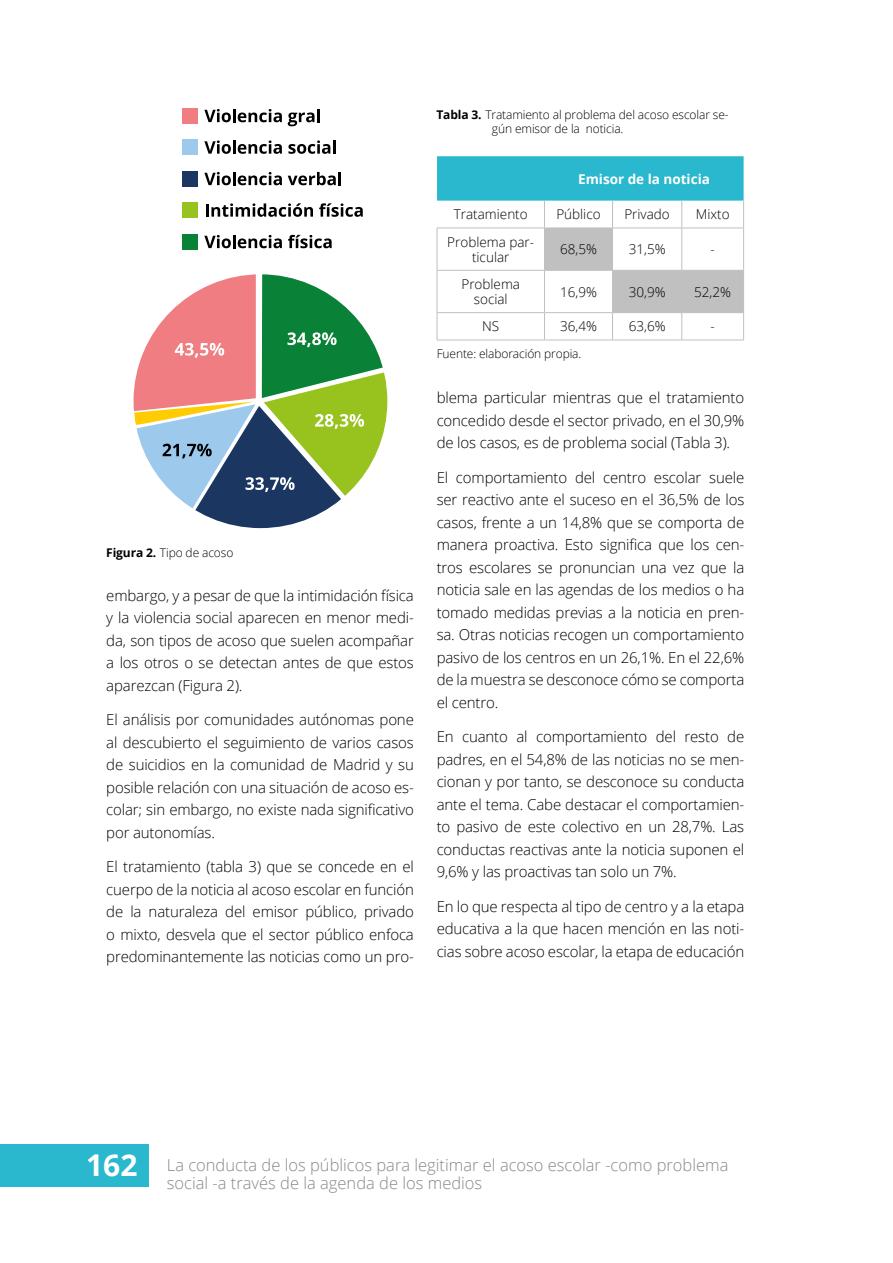
<style>
.page{position:relative;width:893px;height:1263px;background:#fff}
.page>*{position:absolute;margin:0;border:0;box-sizing:border-box;transform-origin:0 0}
.t1{font:300 16.5px/17.9px "Open Sans";color:#878787}
.t2{font:300 15px/22.5px "Open Sans";letter-spacing:-.01em;color:#000;text-align:justify}
.t3{font:300 13.5px/15px "Open Sans";color:#000;text-align:center}
.t4{font:700 13.5px "Open Sans";color:#fff}
.t5{font:300 12px/14.4px "Open Sans";letter-spacing:-.01em;color:#000}
.s1{font-weight:700}
.s2{font-weight:700;font-size:30px;color:#fff}
</style>
<div class="page">
<div style="left:0;top:1144px;width:149px;height:43px;background:#29b8ce"></div>
<svg style="left:437px;top:156px;width:307px;height:184px"></svg>
<hr style="left:437px;top:340px;width:107px;height:1px;background:#c0c0c0">
<hr style="left:544px;top:340px;width:68px;height:1px;background:#c0c0c0">
<hr style="left:612px;top:340px;width:70px;height:1px;background:#c0c0c0">
<hr style="left:682px;top:340px;width:62px;height:1px;background:#c0c0c0">
<svg style="left:204px;top:109px;width:78px;height:13px"></svg>
<svg style="left:288px;top:109px;width:32px;height:17px"></svg>
<div style="left:182px;top:108px;width:16px;height:16px;background:#ef7d81"></div>
<svg style="left:204px;top:140px;width:27px;height:14px"></svg>
<hr style="left:233px;top:140px;width:3px;height:14px;background:#000">
<svg style="left:238px;top:140px;width:44px;height:14px"></svg>
<svg style="left:288px;top:140px;width:42px;height:14px"></svg>
<hr style="left:333px;top:140px;width:3px;height:14px;background:#000">
<div style="left:182px;top:140px;width:16px;height:15px;background:#9dc9ed"></div>
<svg style="left:204px;top:172px;width:78px;height:13px"></svg>
<svg style="left:288px;top:172px;width:53px;height:13px"></svg>
<div style="left:182px;top:171px;width:16px;height:16px;background:#1b3761"></div>
<svg style="left:206px;top:203px;width:107px;height:14px"></svg>
<svg style="left:319px;top:203px;width:44px;height:14px"></svg>
<div style="left:182px;top:203px;width:16px;height:15px;background:#98c21d"></div>
<svg style="left:204px;top:235px;width:78px;height:13px"></svg>
<svg style="left:288px;top:235px;width:44px;height:13px"></svg>
<div style="left:182px;top:234px;width:16px;height:16px;background:#098136"></div>
<svg style="left:134px;top:274px;width:253px;height:254px"></svg>
<p class="t5" style="left:106px;top:545px;width:129px"><span class="s1">Figura 2.</span> Tipo de acoso</p>
<p class="t2" style="left:106px;top:583px;width:309px">embargo, y a pesar de que la intimidación física y la violencia social aparecen en menor medi&shy;da, son tipos de acoso que suelen acompañar a los otros o se detectan antes de que estos aparezcan (Figura 2).</p>
<p class="t2" style="left:106px;top:708px;width:309px">El análisis por comunidades autónomas pone al descubierto el seguimiento de varios casos de suicidios en la comunidad de Madrid y su posible relación con una situación de acoso es&shy;colar; sin embargo, no existe nada significativo por autonomías.</p>
<p class="t2" style="left:106px;top:855px;width:309px">El tratamiento (tabla 3) que se concede en el cuerpo de la noticia al acoso escolar en función de la naturaleza del emisor público, privado o mixto, desvela que el sector público enfoca predominantemente las noticias como un pro-</p>
<p class="t5" style="left:492px;top:107px;width:238px;text-indent:-55px"><span class="s1">Tabla 3.</span> Tratamiento al problema del acoso escolar se&shy;gún emisor de la noticia.</p>
<p class="t4" style="left:578px;top:169px;width:133px">Emisor de la noticia</p>
<p class="t3" style="left:454px;top:207px;width:75px">Tratamiento</p>
<p class="t3" style="left:556px;top:207px;width:46px">Público</p>
<p class="t3" style="left:624px;top:207px;width:47px">Privado</p>
<p class="t3" style="left:696px;top:207px;width:35px">Mixto</p>
<p class="t3" style="left:447px;top:234px;width:88px">Problema par&shy;ticular</p>
<p class="t3" style="left:560px;top:242px;width:38px">68,5%</p>
<p class="t3" style="left:629px;top:242px;width:38px">31,5%</p>
<p class="t3" style="left:710px;top:242px;width:6px">-</p>
<p class="t3" style="left:461px;top:276px;width:60px">Problema social</p>
<p class="t3" style="left:560px;top:284px;width:38px">16,9%</p>
<p class="t3" style="left:629px;top:284px;width:38px">30,9%</p>
<p class="t3" style="left:694px;top:284px;width:38px">52,2%</p>
<p class="t3" style="left:482px;top:319px;width:19px">NS</p>
<p class="t3" style="left:560px;top:319px;width:38px">36,4%</p>
<p class="t3" style="left:629px;top:319px;width:38px">63,6%</p>
<p class="t3" style="left:710px;top:319px;width:6px">-</p>
<p class="t5" style="left:437px;top:346px;width:146px">Fuente: elaboración propia.</p>
<p class="t2" style="left:437px;top:386px;width:309px">blema particular mientras que el tratamiento concedido desde el sector privado, en el 30,9% de los casos, es de problema social (Tabla 3).</p>
<p class="t2" style="left:437px;top:466px;width:309px">El comportamiento del centro escolar suele ser reactivo ante el suceso en el 36,5% de los casos, frente a un 14,8% que se comporta de manera proactiva. Esto significa que los cen&shy;tros escolares se pronuncian una vez que la noticia sale en las agendas de los medios o ha tomado medidas previas a la noticia en pren&shy;sa. Otras noticias recogen un comportamiento pasivo de los centros en un 26,1%. En el 22,6% de la muestra se desconoce cómo se comporta el centro.</p>
<p class="t2" style="left:437px;top:725px;width:309px">En cuanto al comportamiento del resto de padres, en el 54,8% de las noticias no se men&shy;cionan y por tanto, se desconoce su conducta ante el tema. Cabe destacar el comportamien&shy;to pasivo de este colectivo en un 28,7%. Las conductas reactivas ante la noticia suponen el 9,6% y las proactivas tan solo un 7%.</p>
<p class="t2" style="left:437px;top:895px;width:309px">En lo que respecta al tipo de centro y a la etapa educativa a la que hacen mención en las noti&shy;cias sobre acoso escolar, la etapa de educación</p>
<p class="t1" style="left:167px;top:1156px;width:563px;text-indent:-81px"><span class="s2">162</span> La conducta de los públicos para legitimar el acoso escolar -como problema social -a través de la agenda de los medios</p>
</div>
